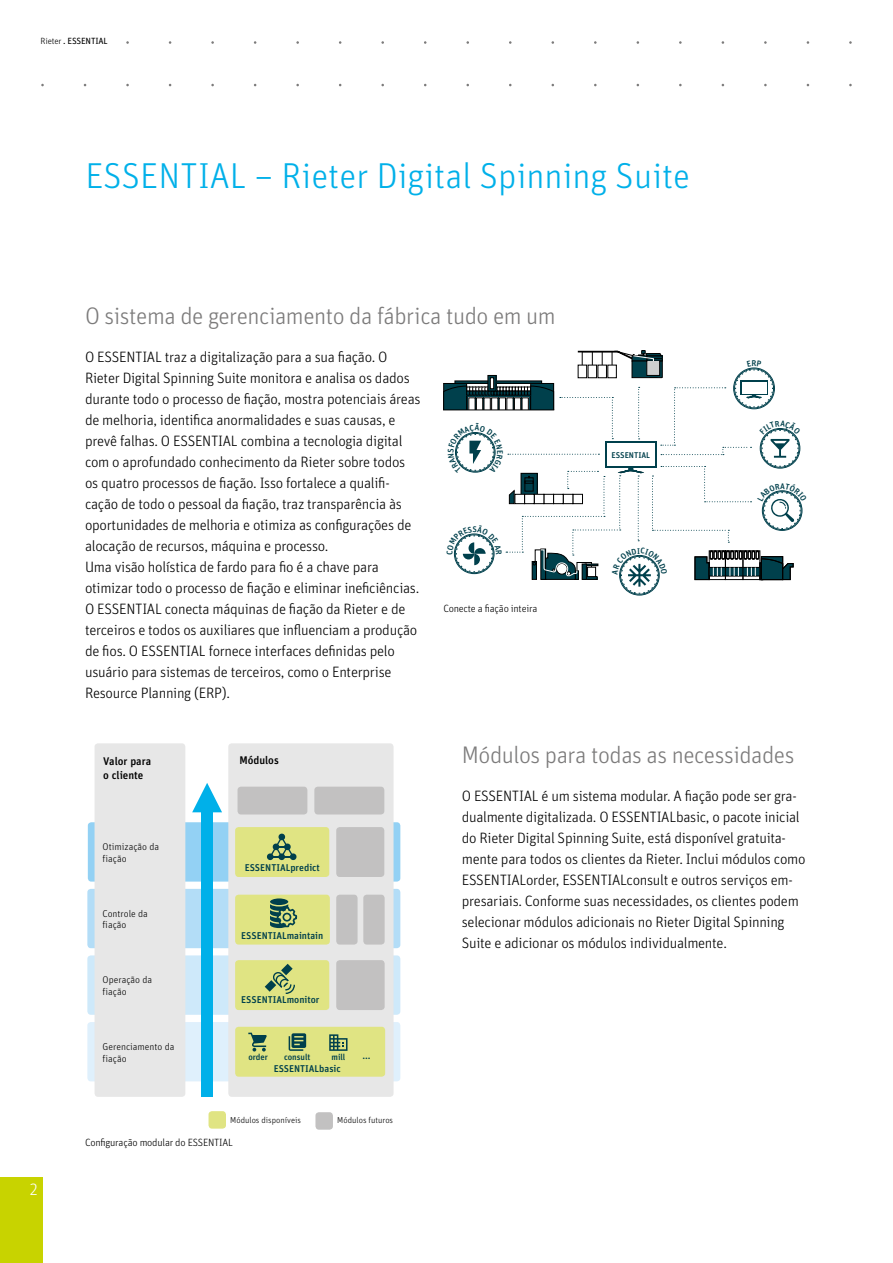
<style>
.page{position:relative;width:893px;height:1263px;background:#fff}
.page>*{position:absolute;margin:0;border:0;box-sizing:border-box;transform-origin:0 0}
.t1{font:300 36px "Unit Pro";color:#00b0e9}
.t2{font:300 24px "Unit Pro";letter-spacing:-.02em;color:#7c7b7b}
.t3{font:300 16.5px "Unit Pro";color:#fff}
.t4{font:300 15px/21px "Unit Pro";letter-spacing:-.02em;color:#000}
.t5{font:500 11.1px/13.4px "Unit Pro";color:#000}
.t6{font:300 10.5px "Unit Pro";letter-spacing:-.02em;color:#000}
.t7{font:300 9.9px/11.9px "Unit Pro";color:#000}
.t8{font:500 9.9px "Unit Pro";color:#00404c}
.t9{font:9px "Unit Pro";letter-spacing:-.02em;color:#000}
.t10{font:300 8.7px "Unit Pro";color:#000}
.t11{font:500 8.7px "Unit Pro";color:#00404c}
.t12{font:500 8.4px "Unit Pro";color:#00404c}
.s1{font-weight:300}
</style>
<div class="page">
<div style="left:88px;top:822px;width:312px;height:59px;background:#93d1f4;border-radius:3px"></div>
<div style="left:87px;top:889px;width:313px;height:59px;background:#b3ddf7;border-radius:3px"></div>
<div style="left:87px;top:955px;width:313px;height:60px;background:#cee9fa;border-radius:3px"></div>
<div style="left:87px;top:1022px;width:313px;height:59px;background:#dff0fc;border-radius:3px"></div>
<div style="left:228px;top:743px;width:166px;height:354px;background:#e7e7e7;border-radius:3px"></div>
<svg style="left:192px;top:783px;width:30px;height:29px"></svg>
<div style="left:202px;top:810px;width:11px;height:287px;background:#00b0e9"></div>
<div style="left:95px;top:743px;width:90px;height:354px;background:#e7e7e7;border-radius:3px"></div>
<div style="left:235px;top:895px;width:95px;height:49px;background:#e0e483;border-radius:3px"></div>
<div style="left:336px;top:895px;width:22px;height:49px;background:#c2c1c1;border-radius:3px"></div>
<div style="left:363px;top:895px;width:22px;height:49px;background:#c2c1c1;border-radius:3px"></div>
<div style="left:235px;top:827px;width:94px;height:50px;background:#e0e483;border-radius:3px"></div>
<div style="left:336px;top:827px;width:48px;height:50px;background:#c2c1c1;border-radius:3px"></div>
<div style="left:336px;top:960px;width:49px;height:50px;background:#c2c1c1;border-radius:3px"></div>
<div style="left:235px;top:960px;width:94px;height:50px;background:#e0e483;border-radius:3px"></div>
<div style="left:235px;top:1027px;width:150px;height:50px;background:#e0e483;border-radius:3px"></div>
<div style="left:209px;top:1111px;width:17px;height:17px;background:#e0e483;border-radius:3px"></div>
<div style="left:315px;top:1112px;width:18px;height:18px;background:#c2c1c1;border-radius:3px"></div>
<svg style="left:265px;top:964px;width:30px;height:30px"></svg>
<div style="left:314px;top:787px;width:70px;height:27px;background:#c2c1c1;border-radius:3px"></div>
<div style="left:238px;top:787px;width:69px;height:27px;background:#c2c1c1;border-radius:3px"></div>
<svg style="left:248px;top:1033px;width:19px;height:18px"></svg>
<svg style="left:267px;top:833px;width:30px;height:27px"></svg>
<svg style="left:270px;top:898px;width:28px;height:31px"></svg>
<svg style="left:289px;top:1033px;width:17px;height:18px"></svg>
<svg style="left:329px;top:1034px;width:19px;height:17px"></svg>
<div style="left:619px;top:555px;width:40px;height:40px;border:1px solid #00404c;border-radius:50%"></div>
<div style="left:0;top:1178px;width:43px;height:85px;background:#c8d300"></div>
<svg style="left:443px;top:350px;width:360px;height:243px"></svg>
<p class="t9" style="left:41px;top:34px;width:69px"><span class="s1">Rieter</span> . ESSENTIAL</p>
<h1 class="t1" style="left:85px;top:151px;width:606px">ESSENTIAL – Rieter Digital Spinning Suite</h1>
<h2 class="t2" style="left:85px;top:299px;width:472px">O sistema de gerenciamento da fábrica tudo em um</h2>
<p class="t4" style="left:85px;top:345px;width:337px">O ESSENTIAL traz a digitalização para a sua fiação. O Rieter Digital Spinning Suite monitora e analisa os dados durante todo o processo de fiação, mostra potenciais áreas de melhoria, identifica anormalidades e suas causas, e prevê falhas. O ESSENTIAL combina a tecnologia digital com o aprofundado conhecimento da Rieter sobre todos os quatro processos de fiação. Isso fortalece a qualifi&shy;cação de todo o pessoal da fiação, traz transparência às oportunidades de melhoria e otimiza as configurações de alocação de recursos, máquina e processo.<br>Uma visão holística de fardo para fio é a chave para otimizar todo o processo de fiação e eliminar ineficiências.<br>O ESSENTIAL conecta máquinas de fiação da Rieter e de terceiros e todos os auxiliares que influenciam a produção de fios. O ESSENTIAL fornece interfaces definidas pelo usuário para sistemas de terceiros, como o Enterprise Resource Planning (ERP).</p>
<p class="t6" style="left:443px;top:601px;width:95px">Conecte a fiação inteira</p>
<p class="t12" style="left:612px;top:449px;width:40px">ESSENTIAL</p>
<p class="t3" style="left:29px;top:1178px;width:11px">2</p>
<p class="t5" style="left:103px;top:754px;width:49px">Valor para o cliente</p>
<p class="t5" style="left:239px;top:752px;width:41px">Módulos</p>
<p class="t7" style="left:103px;top:840px;width:58px">Otimização da fiação</p>
<p class="t7" style="left:102px;top:907px;width:47px">Controle da fiação</p>
<p class="t7" style="left:103px;top:973px;width:51px">Operação da fiação</p>
<p class="t7" style="left:103px;top:1040px;width:73px">Gerenciamento da fiação</p>
<p class="t8" style="left:245px;top:860px;width:77px">ESSENTIALpredict</p>
<p class="t8" style="left:241px;top:928px;width:83px">ESSENTIALmaintain</p>
<p class="t8" style="left:241px;top:992px;width:80px">ESSENTIALmonitor</p>
<p class="t11" style="left:248px;top:1050px;width:21px">order</p>
<p class="t11" style="left:284px;top:1050px;width:28px">consult</p>
<p class="t11" style="left:331px;top:1050px;width:15px">mill</p>
<p class="t8" style="left:362px;top:1048px;width:10px">...</p>
<p class="t8" style="left:274px;top:1061px;width:69px">ESSENTIALbasic</p>
<p class="t10" style="left:230px;top:1114px;width:72px">Módulos disponíveis</p>
<p class="t10" style="left:337px;top:1114px;width:57px">Módulos futuros</p>
<p class="t6" style="left:85px;top:1135px;width:149px">Configuração modular do ESSENTIAL</p>
<h2 class="t2" style="left:462px;top:738px;width:334px">Módulos para todas as necessidades</h2>
<p class="t4" style="left:462px;top:784px;width:345px">O ESSENTIAL é um sistema modular. A fiação pode ser gra&shy;dualmente digitalizada. O ESSENTIALbasic, o pacote inicial do Rieter Digital Spinning Suite, está disponível gratuita&shy;mente para todos os clientes da Rieter. Inclui módulos como ESSENTIALorder, ESSENTIALconsult e outros serviços em&shy;presariais. Conforme suas necessidades, os clientes podem selecionar módulos adicionais no Rieter Digital Spinning Suite e adicionar os módulos individualmente.</p>
</div>
